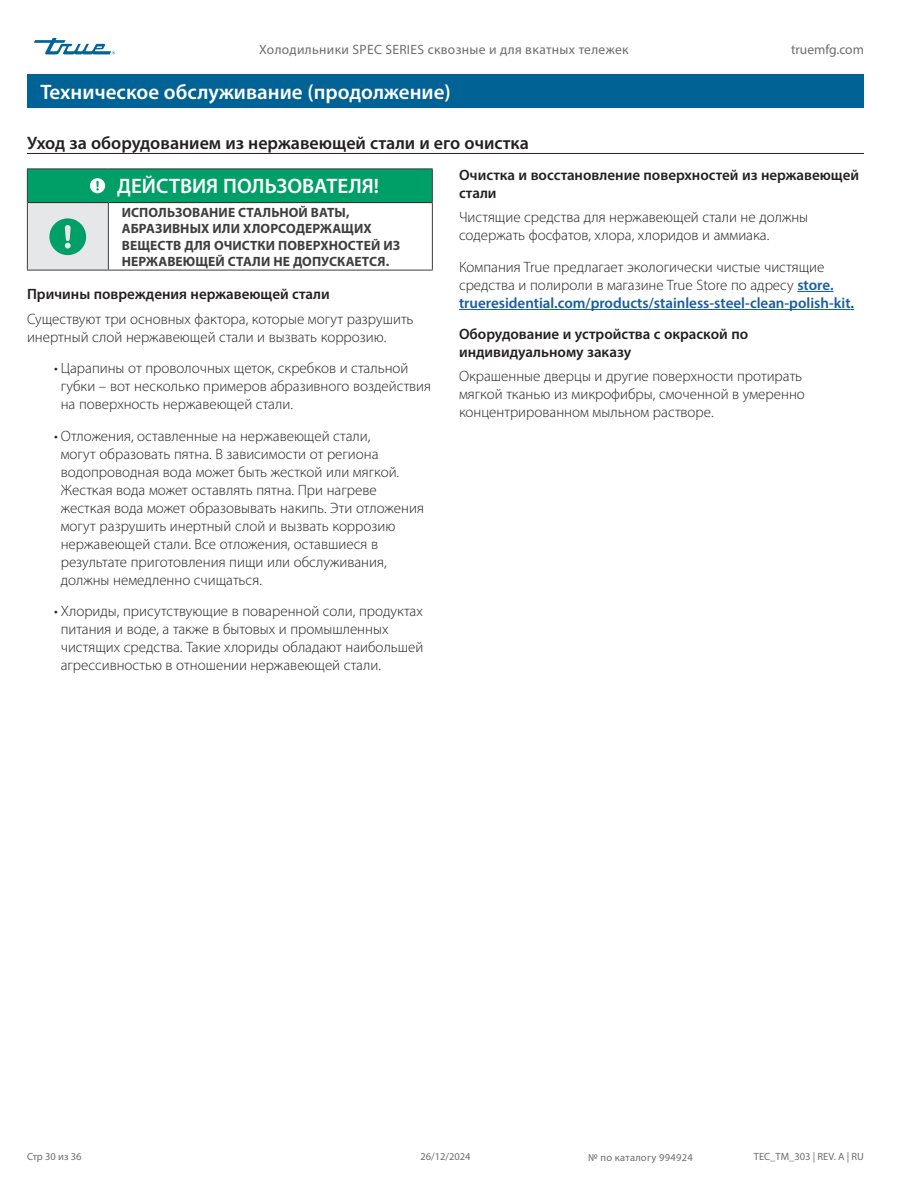
<style>
.page{position:relative;width:918px;height:1188px;background:#fff}
.page>*{position:absolute;margin:0;border:0;box-sizing:border-box;transform-origin:0 0}
.Title_bar_Page_header{font:600 21px "Myriad Pro";color:#fff}
.Table_title_bar{font:600 21px "Myriad Pro";color:#fff}
.Subhead_underscore_H1{font:600 18px "Myriad Pro";color:#231f20}
.Body_Text_light_Normal{font:300 15px/18px "Myriad Pro";color:#231f20}
.Subhead_NO_underscore_H2{font:600 15px/18px "Myriad Pro";color:#231f20}
.Table_text{font:700 13.5px/16.5px "Myriad Pro";letter-spacing:.005em;color:#3e3e3f}
.t1{font:13.5px "Myriad Pro";letter-spacing:.025em;color:#6c6d70}
.t2{font:13.5px "Myriad Pro";color:#6c6d70}
.t3{font:10.5px "Myriad Pro";color:#6c6d70}
.t4{font:10.5px "Myriad Pro";letter-spacing:.025em;color:#6c6d70}
.s1{font-weight:600;color:#175d9e}
.s2{font-weight:600;color:#005285}
</style>
<div class="page">
<svg style="left:34px;top:38px;width:81px;height:16px"></svg>
<div style="left:27px;top:74px;width:837px;height:34px;background:#016395"></div>
<hr style="left:27px;top:153px;width:837px;height:1px;background:#231f20">
<div style="left:27px;top:169px;width:405px;height:34px;background:#009f68"></div>
<div style="left:27px;top:203px;width:81px;height:67px;background:#e6e7e9"></div>
<hr style="left:27px;top:168px;width:81px;height:1px;background:#3e3e3f">
<hr style="left:27px;top:169px;width:1px;height:34px;background:#3e3e3f">
<hr style="left:108px;top:168px;width:325px;height:1px;background:#3e3e3f">
<hr style="left:432px;top:169px;width:1px;height:34px;background:#3e3e3f">
<hr style="left:27px;top:203px;width:1px;height:67px;background:#3e3e3f">
<hr style="left:108px;top:203px;width:1px;height:67px;background:#3e3e3f">
<hr style="left:432px;top:203px;width:1px;height:67px;background:#3e3e3f">
<hr style="left:27px;top:270px;width:81px;height:1px;background:#3e3e3f">
<hr style="left:108px;top:270px;width:325px;height:1px;background:#3e3e3f">
<hr style="left:28px;top:202px;width:80px;height:1px;background:#231f20">
<hr style="left:108px;top:202px;width:324px;height:1px;background:#231f20">
<svg style="left:90px;top:178px;width:15px;height:15px"></svg>
<svg style="left:49px;top:218px;width:37px;height:37px"></svg>
<hr style="left:797px;top:291px;width:37px;height:1px;background:#175d9e">
<hr style="left:459px;top:309px;width:392px;height:1px;background:#175d9e">
<p class="t1" style="left:259px;top:42px;width:371px">Холодильники SPEC SERIES сквозные и для вкатных тележек</p>
<p class="t2" style="left:791px;top:42px;width:74px">truemfg.com</p>
<p class="Title_bar_Page_header" style="left:40px;top:79px;width:412px">Техническое обслуживание (продолжение)</p>
<p class="Subhead_underscore_H1" style="left:27px;top:131px;width:504px">Уход за оборудованием из нержавеющей стали и его очистка</p>
<p class="Table_title_bar" style="left:117px;top:172px;width:263px">ДЕЙСТВИЯ ПОЛЬЗОВАТЕЛЯ!</p>
<p class="Table_text" style="left:122px;top:203px;width:280px">ИСПОЛЬЗОВАНИЕ СТАЛЬНОЙ ВАТЫ, АБРАЗИВНЫХ ИЛИ ХЛОРСОДЕРЖАЩИХ ВЕЩЕСТВ ДЛЯ ОЧИСТКИ ПОВЕРХНОСТЕЙ ИЗ НЕРЖАВЕЮЩЕЙ СТАЛИ НЕ ДОПУСКАЕТСЯ.</p>
<p class="Subhead_NO_underscore_H2" style="left:459px;top:165px;width:402px">Очистка и восстановление поверхностей из нержавеющей стали</p>
<p class="Body_Text_light_Normal" style="left:459px;top:208px;width:351px">Чистящие средства для нержавеющей стали не должны содержать фосфатов, хлора, хлоридов и аммиака.</p>
<p class="Body_Text_light_Normal" style="left:459px;top:258px;width:397px">Компания True предлагает экологически чистые чистящие средства и полироли в магазине True Store по адресу <span class="s1">store. trueresidential.com/products/stainless-steel-clean-polish-kit</span><span class="s2">.</span></p>
<p class="Subhead_NO_underscore_H2" style="left:459px;top:324px;width:291px">Оборудование и устройства с окраской по индивидуальному заказу</p>
<p class="Body_Text_light_Normal" style="left:459px;top:367px;width:347px">Окрашенные дверцы и другие поверхности протирать мягкой тканью из микрофибры, смоченной в умеренно концентрированном мыльном растворе.</p>
<p class="Subhead_NO_underscore_H2" style="left:27px;top:285px;width:304px">Причины повреждения нержавеющей стали</p>
<p class="Body_Text_light_Normal" style="left:27px;top:310px;width:388px">Существуют три основных фактора, которые могут разрушить инертный слой нержавеющей стали и вызвать коррозию.</p>
<p class="Body_Text_light_Normal" style="left:61px;top:359px;width:372px;text-indent:-7px">• Царапины от проволочных щеток, скребков и стальной губки – вот несколько примеров абразивного воздействия на поверхность нержавеющей стали.</p>
<p class="Body_Text_light_Normal" style="left:61px;top:427px;width:365px;text-indent:-7px">• Отложения, оставленные на нержавеющей стали,<br>могут образовать пятна. В зависимости от региона водопроводная вода может быть жесткой или мягкой.<br>Жесткая вода может оставлять пятна. При нагреве жесткая вода может образовывать накипь. Эти отложения могут разрушить инертный слой и вызвать коррозию нержавеющей стали. Все отложения, оставшиеся в результате приготовления пищи или обслуживания, должны немедленно счищаться.</p>
<p class="Body_Text_light_Normal" style="left:61px;top:602px;width:364px;text-indent:-7px">• Хлориды, присутствующие в поваренной соли, продуктах питания и воде, а также в бытовых и промышленных чистящих средства. Такие хлориды обладают наибольшей агрессивностью в отношении нержавеющей стали.</p>
<p class="t3" style="left:27px;top:1150px;width:56px">Стр 30 из 36</p>
<p class="t3" style="left:420px;top:1150px;width:52px">26/12/2024</p>
<p class="t4" style="left:588px;top:1151px;width:106px">№ по каталогу 994924</p>
<p class="t3" style="left:754px;top:1150px;width:112px">TEC_TM_303 | REV. A | RU</p>
</div>
